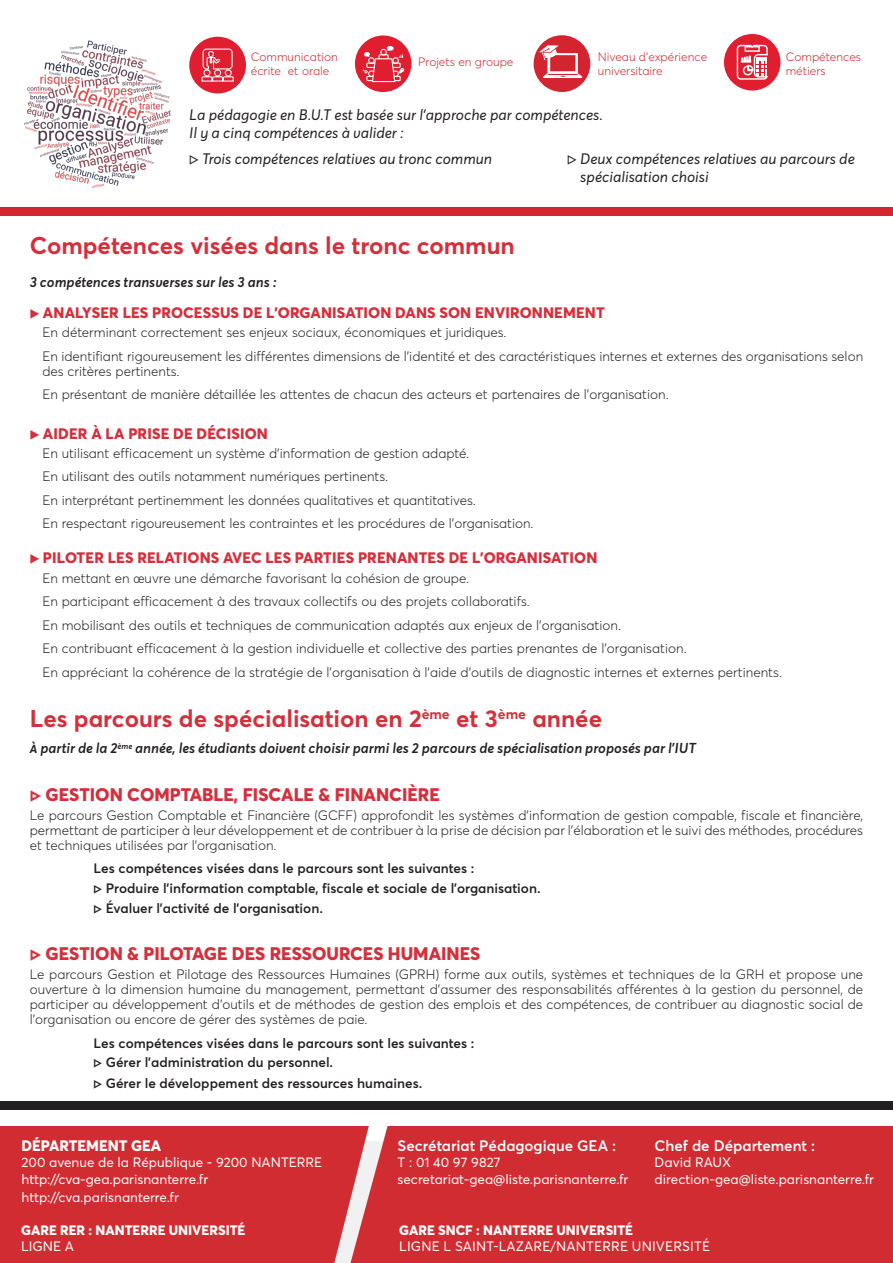
<style>
.page{position:relative;width:893px;height:1263px;background:#fff}
.page>*{position:absolute;margin:0;border:0;box-sizing:border-box;transform-origin:0 0}
.t1{font:700 24px "Averta";color:#d52f3c}
.t2{font:800 18px "Averta";color:#d52f3c}
.t3{font:italic 15px "Averta";color:#231f20}
.t4{font:800 15px "Averta";letter-spacing:.01em;color:#d52f3c}
.t5{font:600 15px "Averta";color:#fff}
.t6{font:800 15px "Averta";color:#fff}
.t7{font:italic 600 14.25px "Averta";color:#231f20}
.t8{font:300 13.5px/15px "Averta";color:#231f20;text-align:justify}
.t9{font:600 13.5px "Averta";color:#231f20}
.t10{font:13.5px "Averta";color:#fff}
.t11{font:800 13.5px "Averta";color:#fff}
.t12{font:300 12px "Averta";color:#d22730}
</style>
<div class="page">
<div style="left:0;top:1127px;width:893px;height:136px;background:#d12c32"></div>
<div style="left:189px;top:37px;width:57px;height:56px;background:#e11d30;border-radius:50%"></div>
<svg style="left:201px;top:48px;width:33px;height:34px"></svg>
<div style="left:534px;top:35px;width:56px;height:57px;background:#d32430;border-radius:50%"></div>
<svg style="left:539px;top:45px;width:43px;height:33px"></svg>
<div style="left:724px;top:34px;width:56px;height:57px;background:#e11d30;border-radius:50%"></div>
<svg style="left:736px;top:44px;width:32px;height:36px"></svg>
<div style="left:355px;top:35px;width:56px;height:57px;background:#e11d30;border-radius:50%"></div>
<svg style="left:363px;top:46px;width:41px;height:37px"></svg>
<img style="left:24px;top:40px;width:147px;height:149px">
<div style="left:0;top:1101px;width:893px;height:9px;background:#231f20"></div>
<div style="left:0;top:207px;width:893px;height:8px;background:#d22730"></div>
<p class="t12" style="left:251px;top:49px;width:88px">Communication</p>
<p class="t12" style="left:251px;top:64px;width:80px">écrite et orale</p>
<p class="t12" style="left:418px;top:54px;width:97px">Projets en groupe</p>
<p class="t12" style="left:598px;top:49px;width:111px">Niveau d’expérience</p>
<p class="t12" style="left:598px;top:64px;width:66px">universitaire</p>
<p class="t12" style="left:786px;top:49px;width:77px">Compétences</p>
<p class="t12" style="left:786px;top:64px;width:41px">métiers</p>
<p class="t3" style="left:189px;top:105px;width:415px">La pédagogie en B.U.T est basée sur l’approche par compétences.</p>
<p class="t3" style="left:189px;top:123px;width:216px">Il y a cinq compétences à valider :</p>
<p class="t3" style="left:189px;top:150px;width:304px">▷ Trois compétences relatives au tronc commun</p>
<p class="t3" style="left:567px;top:150px;width:289px">▷ Deux compétences relatives au parcours de</p>
<p class="t3" style="left:580px;top:168px;width:130px">spécialisation choisi</p>
<p class="t1" style="left:30px;top:230px;width:486px">Compétences visées dans le tronc commun</p>
<p class="t7" style="left:30px;top:273px;width:248px">3 compétences transverses sur les 3 ans :</p>
<p class="t4" style="left:30px;top:303px;width:577px">▶ ANALYSER LES PROCESSUS DE L’ORGANISATION DANS SON ENVIRONNEMENT</p>
<p class="t8" style="left:43px;top:325px;width:466px">En déterminant correctement ses enjeux sociaux, économiques et juridiques.</p>
<p class="t8" style="left:42px;top:348px;width:822px">En identifiant rigoureusement les différentes dimensions de l’identité et des caractéristiques internes et externes des organisations selon des critères pertinents.</p>
<p class="t8" style="left:42px;top:387px;width:628px">En présentant de manière détaillée les attentes de chacun des acteurs et partenaires de l’organisation.</p>
<p class="t4" style="left:30px;top:424px;width:240px">▶ AIDER À LA PRISE DE DÉCISION</p>
<p class="t8" style="left:42px;top:445px;width:428px">En utilisant efficacement un système d’information de gestion adapté.</p>
<p class="t8" style="left:42px;top:469px;width:347px">En utilisant des outils notamment numériques pertinents.</p>
<p class="t8" style="left:42px;top:492px;width:435px">En interprétant pertinemment les données qualitatives et quantitatives.</p>
<p class="t8" style="left:42px;top:516px;width:493px">En respectant rigoureusement les contraintes et les procédures de l’organisation.</p>
<p class="t4" style="left:30px;top:548px;width:569px">▶ PILOTER LES RELATIONS AVEC LES PARTIES PRENANTES DE L’ORGANISATION</p>
<p class="t8" style="left:42px;top:570px;width:428px">En mettant en œuvre une démarche favorisant la cohésion de groupe.</p>
<p class="t8" style="left:42px;top:594px;width:489px">En participant efficacement à des travaux collectifs ou des projets collaboratifs.</p>
<p class="t8" style="left:42px;top:617px;width:580px">En mobilisant des outils et techniques de communication adaptés aux enjeux de l’organisation.</p>
<p class="t8" style="left:42px;top:641px;width:646px">En contribuant efficacement à la gestion individuelle et collective des parties prenantes de l’organisation.</p>
<p class="t8" style="left:42px;top:664px;width:741px">En appréciant la cohérence de la stratégie de l’organisation à l’aide d’outils de diagnostic internes et externes pertinents.</p>
<p class="t1" style="left:30px;top:703px;width:574px">Les parcours de spécialisation en 2<sup>ème</sup> et 3<sup>ème</sup> année</p>
<p class="t7" style="left:30px;top:739px;width:668px">À partir de la 2<sup>ème</sup> année, les étudiants doivent choisir parmi les 2 parcours de spécialisation proposés par l’IUT</p>
<p class="t2" style="left:30px;top:783px;width:412px">▷ GESTION COMPTABLE, FISCALE &amp; FINANCIÈRE</p>
<p class="t8" style="left:30px;top:807px;width:835px">Le parcours Gestion Comptable et Financière (GCFF) approfondit les systèmes d’information de gestion compable, fiscale et financière, permettant de participer à leur développement et de contribuer à la prise de décision par l’élaboration et le suivi des méthodes, procédures et techniques utilisées par l’organisation.</p>
<p class="t9" style="left:94px;top:860px;width:382px">Les compétences visées dans le parcours sont les suivantes :</p>
<p class="t9" style="left:94px;top:879px;width:449px">▷ Produire l’information comptable, fiscale et sociale de l’organisation.</p>
<p class="t9" style="left:94px;top:900px;width:231px">▷ Évaluer l’activité de l’organisation.</p>
<p class="t2" style="left:30px;top:942px;width:452px">▷ GESTION &amp; PILOTAGE DES RESSOURCES HUMAINES</p>
<p class="t8" style="left:30px;top:967px;width:835px">Le parcours Gestion et Pilotage des Ressources Humaines (GPRH) forme aux outils, systèmes et techniques de la GRH et propose une ouverture à la dimension humaine du management, permettant d’assumer des responsabilités afférentes à la gestion du personnel, de participer au développement d’outils et de méthodes de gestion des emplois et des compétences, de contribuer au diagnostic social de l’organisation ou encore de gérer des systèmes de paie.</p>
<p class="t9" style="left:94px;top:1035px;width:382px">Les compétences visées dans le parcours sont les suivantes :</p>
<p class="t9" style="left:94px;top:1054px;width:241px">▷ Gérer l’administration du personnel.</p>
<p class="t9" style="left:94px;top:1074px;width:330px">▷ Gérer le développement des ressources humaines.</p>
<p class="t6" style="left:22px;top:1136px;width:141px">DÉPARTEMENT GEA</p>
<p class="t10" style="left:22px;top:1154px;width:302px">200 avenue de la République - 9200 NANTERRE</p>
<p class="t10" style="left:22px;top:1170px;width:188px">http://cva-gea.parisnanterre.fr</p>
<p class="t10" style="left:22px;top:1188px;width:159px">http://cva.parisnanterre.fr</p>
<p class="t5" style="left:398px;top:1136px;width:220px">Secrétariat Pédagogique GEA :</p>
<p class="t10" style="left:398px;top:1154px;width:104px">T : 01 40 97 9827</p>
<p class="t10" style="left:398px;top:1170px;width:232px">secretariat-gea@liste.parisnanterre.fr</p>
<p class="t5" style="left:655px;top:1136px;width:162px">Chef de Département :</p>
<p class="t10" style="left:655px;top:1154px;width:78px">David RAUX</p>
<p class="t10" style="left:655px;top:1170px;width:221px">direction-gea@liste.parisnanterre.fr</p>
<p class="t11" style="left:21px;top:1221px;width:226px">GARE RER : NANTERRE UNIVERSITÉ</p>
<p class="t11" style="left:399px;top:1221px;width:235px">GARE SNCF : NANTERRE UNIVERSITÉ</p>
<p class="t10" style="left:21px;top:1237px;width:54px">LIGNE A</p>
<p class="t10" style="left:399px;top:1237px;width:312px">LIGNE L SAINT-LAZARE/NANTERRE UNIVERSITÉ</p>
</div>
